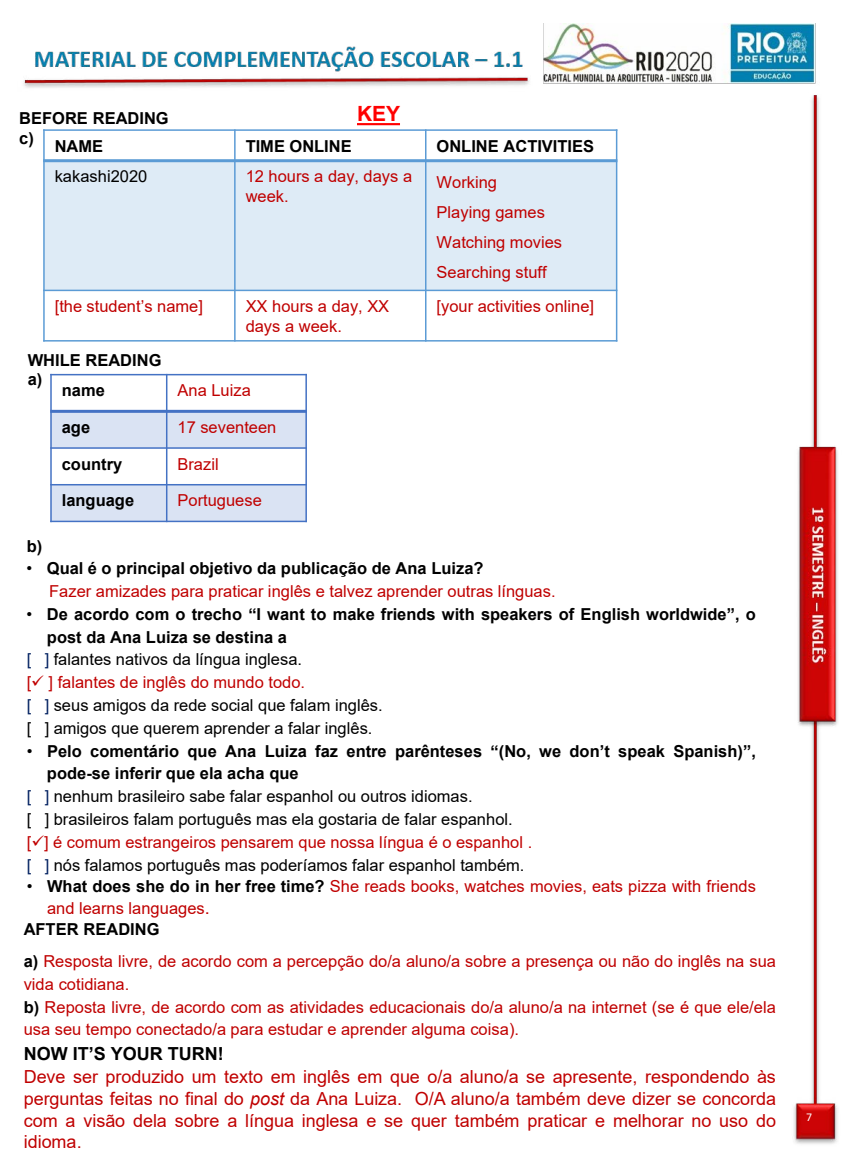
<style>
.page{position:relative;width:859px;height:1170px;background:#fff}
.page>*{position:absolute;margin:0;border:0;box-sizing:border-box;transform-origin:0 0}
.t1{font:700 21px "Arial";color:#f00}
.t2{font:18px/21.6px "Arial";color:#c00000}
.t3{font:16.5px/29.7px "Arial";color:#c00000}
.t4{font:16.5px "Arial";color:#000}
.t5{font:700 16.5px/19.8px "Arial";color:#000}
.t6{font:12px "Calibri";color:#fff}
.s1{font-style:inherit}
.s2{color:#000}
.s3{font-weight:700;color:#000}
.s4{font-weight:400}
.s5{color:#002060}
.s6{font-size:18px}
.s7{font-style:italic}
</style>
<div class="page">
<img style="left:23px;top:23px;width:815px;height:1121px">
<div style="left:44px;top:161px;width:191px;height:129px;background:#deebf6"></div>
<div style="left:235px;top:161px;width:191px;height:129px;background:#deebf6"></div>
<div style="left:426px;top:161px;width:191px;height:129px;background:#deebf6"></div>
<hr style="left:234px;top:129px;width:2px;height:212px;background:#5b9bd5">
<hr style="left:425px;top:129px;width:1px;height:212px;background:#5b9bd5">
<hr style="left:43px;top:159px;width:574px;height:3px;background:#5b9bd5">
<hr style="left:43px;top:289px;width:574px;height:2px;background:#5b9bd5">
<hr style="left:43px;top:129px;width:2px;height:212px;background:#5b9bd5">
<hr style="left:616px;top:129px;width:1px;height:212px;background:#5b9bd5">
<hr style="left:43px;top:129px;width:574px;height:2px;background:#5b9bd5">
<hr style="left:43px;top:340px;width:574px;height:1px;background:#5b9bd5">
<div style="left:51px;top:411px;width:116px;height:37px;background:#dae3f3"></div>
<div style="left:167px;top:411px;width:139px;height:37px;background:#dae3f3"></div>
<div style="left:51px;top:484px;width:116px;height:37px;background:#dae3f3"></div>
<div style="left:167px;top:484px;width:139px;height:37px;background:#dae3f3"></div>
<hr style="left:166px;top:374px;width:1px;height:148px;background:#4472c4">
<hr style="left:50px;top:410px;width:257px;height:3px;background:#4472c4">
<hr style="left:50px;top:447px;width:257px;height:2px;background:#4472c4">
<hr style="left:50px;top:484px;width:257px;height:1px;background:#4472c4">
<hr style="left:50px;top:374px;width:2px;height:148px;background:#4472c4">
<hr style="left:305px;top:374px;width:2px;height:148px;background:#4472c4">
<hr style="left:50px;top:374px;width:257px;height:1px;background:#4472c4">
<hr style="left:50px;top:520px;width:257px;height:2px;background:#4472c4">
<svg style="left:357px;top:123px;width:43px;height:2px"></svg>
<p class="t1" style="left:357px;top:99px;width:45px">KEY</p>
<p class="t5" style="left:19px;top:109px;width:151px">BEFORE READING c)</p>
<p class="t5" style="left:55px;top:136px;width:50px">NAME</p>
<p class="t5" style="left:246px;top:136px;width:108px">TIME ONLINE</p>
<p class="t5" style="left:437px;top:136px;width:159px">ONLINE ACTIVITIES</p>
<p class="t4" style="left:55px;top:165px;width:94px">kakashi2020</p>
<p class="t3" style="left:246px;top:166px;width:168px;line-height:19.8px">12 hours a day, days a week.</p>
<p class="t3" style="left:437px;top:168px;width:127px">Working<br>Playing games<br>Watching movies<br>Searching stuff</p>
<p class="t3" style="left:55px;top:291px;width:150px">[the <span class="s1">student’s</span> name]</p>
<p class="t3" style="left:246px;top:296px;width:145px;line-height:19.8px">XX hours a day, XX days a week.</p>
<p class="t3" style="left:437px;top:291px;width:159px">[your activities online]</p>
<p class="t5" style="left:28px;top:350px;width:135px">WHILE READING a)</p>
<p class="t5" style="left:62px;top:380px;width:45px">name</p>
<p class="t3" style="left:178px;top:375px;width:75px">Ana Luiza</p>
<p class="t5" style="left:62px;top:417px;width:30px">age</p>
<p class="t3" style="left:178px;top:412px;width:100px">17 seventeen</p>
<p class="t5" style="left:62px;top:454px;width:62px">country</p>
<p class="t3" style="left:178px;top:448px;width:43px">Brazil</p>
<p class="t5" style="left:62px;top:490px;width:74px">language</p>
<p class="t3" style="left:178px;top:485px;width:86px">Portuguese</p>
<p class="t5" style="left:27px;top:536px;width:17px">b)</p>
<p class="t3" style="left:49px;top:557px;width:508px;line-height:22.8px;text-indent:-23px"><span class="s2">•</span> <span class="s3">Qual é o principal objetivo da publicação de Ana Luiza?<br></span>Fazer amizades para praticar inglês e talvez aprender outras línguas.</p>
<p class="t5" style="left:27px;top:604px;width:731px"><span class="s4">•</span> De acordo com o trecho <span class="s1">“I</span> want to make friends with speakers of English <span class="s1">worldwide”,</span> o</p>
<p class="t5" style="left:47px;top:627px;width:242px">post da Ana Luiza se destina a</p>
<p class="t4" style="left:27px;top:648px;width:277px"><span class="s5">[ ]</span> falantes nativos da língua inglesa.</p>
<p class="t3" style="left:27px;top:667px;width:280px">[✓ ] falantes de inglês do mundo todo.</p>
<p class="t4" style="left:27px;top:693px;width:358px"><span class="s5">[ ]</span> seus amigos da rede social que falam inglês.</p>
<p class="t4" style="left:27px;top:716px;width:347px">[ ] amigos que querem aprender a falar inglês.</p>
<p class="t5" style="left:27px;top:741px;width:731px"><span class="s4">•</span> Pelo comentário que Ana Luiza faz entre parênteses <span class="s1">“(No,</span> we <span class="s1">don’t</span> speak <span class="s1">Spanish)”,</span></p>
<p class="t5" style="left:47px;top:763px;width:253px">pode-se inferir que ela acha que</p>
<p class="t4" style="left:27px;top:785px;width:447px"><span class="s5">[ ]</span> nenhum brasileiro sabe falar espanhol ou outros idiomas.</p>
<p class="t4" style="left:27px;top:807px;width:488px">[ ] brasileiros falam português mas ela gostaria de falar espanhol.</p>
<p class="t3" style="left:27px;top:827px;width:507px">[✓] é comum estrangeiros pensarem que nossa língua é o espanhol .</p>
<p class="t4" style="left:27px;top:853px;width:499px"><span class="s5">[ ]</span> nós falamos português mas poderíamos falar espanhol também.</p>
<p class="t3" style="left:47px;top:875px;width:710px;line-height:21.3px;text-indent:-20px"><span class="s2">•</span> <span class="s3">What does she do in her free time?</span> She reads books, watches movies, eats pizza with friends and learns languages<span class="s6">.</span></p>
<p class="t3" style="left:24px;top:913px;width:754px;line-height:31.8px"><span class="s3">AFTER READING<br>a)</span> Resposta livre, de acordo com a percepção do/a aluno/a sobre a presença ou não do inglês na sua</p>
<p class="t3" style="left:24px;top:972px;width:754px;line-height:22.8px">vida cotidiana.<br><span class="s3">b)</span> Reposta livre, de acordo com as atividades educacionais do/a aluno/a na internet (se é que ele/ela usa seu tempo conectado/a para estudar e aprender alguma coisa).</p>
<p class="t2" style="left:24px;top:1041px;width:754px;line-height:23.7px"><span class="s3">NOW</span> <span class="s3">IT’S</span> <span class="s3">YOUR TURN!<br></span>Deve ser produzido um texto em inglês em que o/a aluno/a se apresente, respondendo às</p>
<p class="t2" style="left:24px;top:1087px;width:754px;text-align:justify">perguntas feitas no final do <span class="s7">post</span> da Ana Luiza. O/A aluno/a também deve dizer se concorda com a visão dela sobre a língua inglesa e se quer também praticar e melhorar no uso do idioma.</p>
<p class="t6" style="left:806px;top:1108px;width:8px">7</p>
</div>
